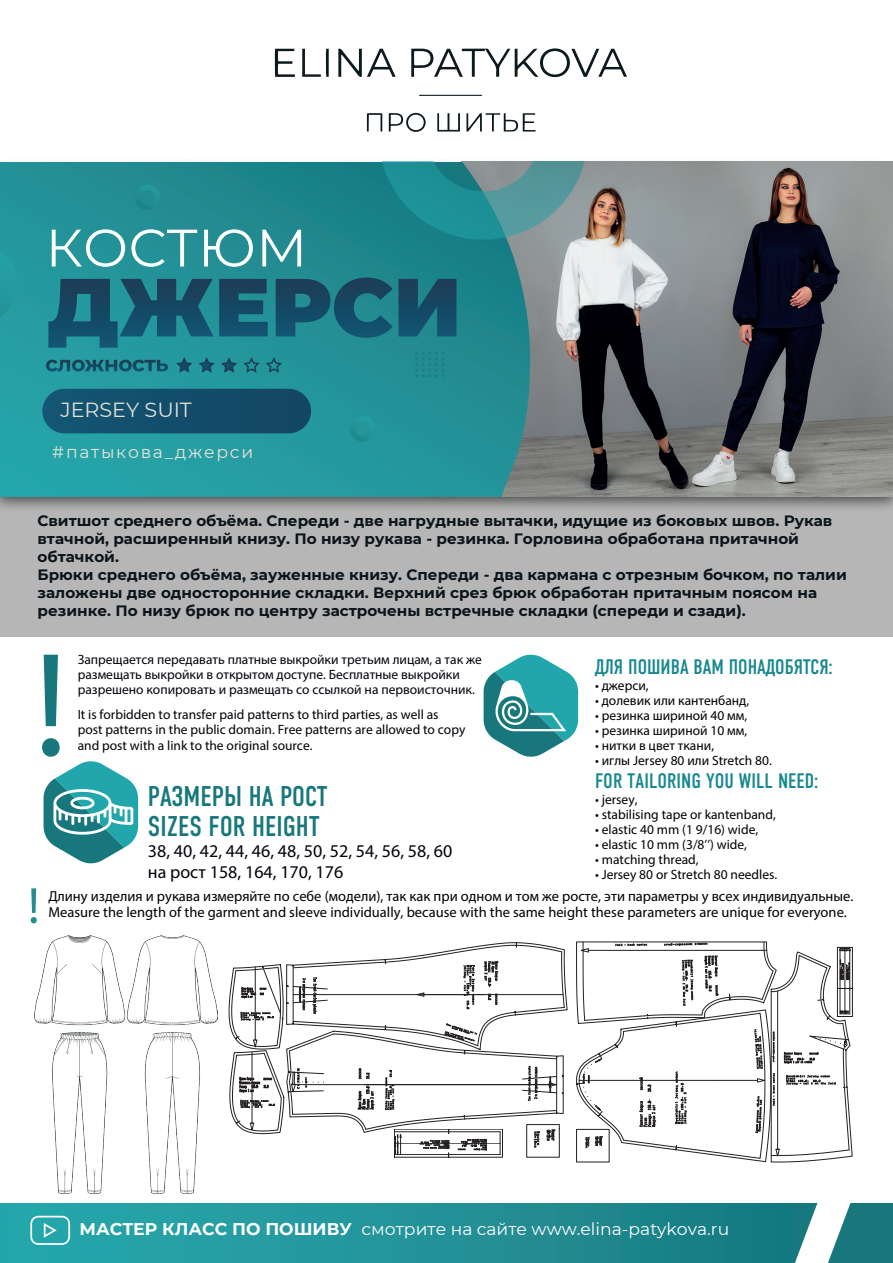
<style>
.page{position:relative;width:893px;height:1263px;background:#fff}
.page>*{position:absolute;margin:0;border:0;box-sizing:border-box;transform-origin:0 0}
.t1{font:52.65px "Montserrat";color:#fff}
.t2{font:28.5px/30px "DIN Condensed C";color:#17777d}
.t3{font:21px "DIN Condensed C";color:#188890}
.t4{font:20.4px "Montserrat";color:#e1e1d8}
.t5{font:18px/21.6px "Myriad Pro";color:#01040c}
.t6{font:17.1px "Montserrat";letter-spacing:.1em;color:#e5e3d8}
.t7{font:16.95px "Montserrat";color:#fff}
.t8{font:700 15px/18px "Montserrat";color:#0a141b}
.t9{font:14.55px/15.6px "Myriad Pro";color:#000002}
.t10{font:13.5px "Myriad Pro";color:#000001}
.t11{font:13.5px/15px "Myriad Pro";color:#01040c}
.t12{font:13.5px/15.6px "Myriad Pro";color:#000007}
.s1{font-weight:700}
</style>
<div class="page">
<div style="left:0;top:356px;width:893px;height:281px;background:#b5b6b5"></div>
<svg style="left:0;top:1203px;width:817px;height:60px;background:#239399"></svg>
<img style="left:0;top:117px;width:893px;height:391px">
<img style="left:530px;top:162px;width:362px;height:335px">
<div style="left:794px;top:162px;width:98px;height:20px;background:#999e9c"></div>
<svg style="left:838px;top:440px;width:54px;height:56px;background:#91928d"></svg>
<svg style="left:0;top:162px;width:588px;height:334px;background:#28858e"></svg>
<svg style="left:275px;top:49px;width:20px;height:28px"></svg>
<svg style="left:338px;top:48px;width:58px;height:29px"></svg>
<svg style="left:411px;top:48px;width:216px;height:29px"></svg>
<svg style="left:437px;top:113px;width:23px;height:19px"></svg>
<svg style="left:367px;top:113px;width:15px;height:19px"></svg>
<svg style="left:389px;top:113px;width:37px;height:19px"></svg>
<svg style="left:302px;top:49px;width:27px;height:28px"></svg>
<svg style="left:419px;top:95px;width:63px;height:1px"></svg>
<svg style="left:466px;top:113px;width:70px;height:19px"></svg>
<svg style="left:484px;top:655px;width:94px;height:102px"></svg>
<svg style="left:42px;top:655px;width:96px;height:209px"></svg>
<svg style="left:828px;top:1203px;width:65px;height:60px"></svg>
<svg style="left:31px;top:888px;width:6px;height:35px"></svg>
<img style="left:34px;top:936px;width:183px;height:257px">
<svg style="left:30px;top:1216px;width:40px;height:29px"></svg>
<svg style="left:229px;top:942px;width:338px;height:215px"></svg>
<svg style="left:576px;top:941px;width:277px;height:221px"></svg>
<h1 class="t1" style="left:46px;top:212px;width:263px">КОСТЮМ</h1>
<h3 class="t4" style="left:60px;top:396px;width:133px">JERSEY SUIT</h3>
<p class="t6" style="left:52px;top:440px;width:202px">#патыкова_джерси</p>
<p class="t8" style="left:38px;top:510px;width:811px">Свитшот среднего объёма. Спереди - две нагрудные вытачки, идущие из боковых швов. Рукав втачной, расширенный книзу. По низу рукава - резинка. Горловина обработана притачной обтачкой.<br>Брюки среднего объёма, зауженные книзу. Спереди - два кармана с отрезным бочком, по талии заложены две односторонние складки. Верхний срез брюк обработан притачным поясом на резинке. По низу брюк по центру застрочены встречные складки (спереди и сзади).</p>
<p class="t11" style="left:78px;top:651px;width:406px">Запрещается передавать платные выкройки третьим лицам, а так же размещать выкройки в открытом доступе. Бесплатные выкройки разрешено копировать и размещать со ссылкой на первоисточник.</p>
<p class="t12" style="left:78px;top:707px;width:389px">It is forbidden to transfer paid patterns to third parties, as well as post patterns in the public domain. Free patterns are allowed to copy and post with a link to the original source.</p>
<h2 class="t2" style="left:148px;top:781px;width:181px">РАЗМЕРЫ НА РОСТ<br>SIZES FOR HEIGHT</h2>
<p class="t5" style="left:148px;top:839px;width:306px">38, 40, 42, 44, 46, 48, 50, 52, 54, 56, 58, 60 на рост 158, 164, 170, 176</p>
<h3 class="t3" style="left:595px;top:656px;width:240px">ДЛЯ ПОШИВА ВАМ ПОНАДОБЯТСЯ:</h3>
<p class="t10" style="left:595px;top:677px;width:55px">• джерси,</p>
<p class="t10" style="left:595px;top:692px;width:156px">• долевик или кантенбанд,</p>
<p class="t10" style="left:595px;top:707px;width:154px">• резинка шириной 40 мм,</p>
<p class="t10" style="left:595px;top:722px;width:154px">• резинка шириной 10 мм,</p>
<p class="t10" style="left:595px;top:737px;width:121px">• нитки в цвет ткани,</p>
<p class="t10" style="left:595px;top:752px;width:178px">• иглы Jersey 80 или Stretch 80.</p>
<h3 class="t3" style="left:595px;top:770px;width:225px">FOR TAILORING YOU WILL NEED:</h3>
<p class="t10" style="left:595px;top:791px;width:44px">• jersey,</p>
<p class="t10" style="left:595px;top:806px;width:182px">• stabilising tape or kantenband,</p>
<p class="t10" style="left:595px;top:821px;width:165px">• elastic 40 mm (1 9/16) wide,</p>
<p class="t10" style="left:595px;top:836px;width:153px">• elastic 10 mm (3/8’’) wide,</p>
<p class="t10" style="left:595px;top:851px;width:105px">• matching thread,</p>
<p class="t10" style="left:595px;top:866px;width:184px">• Jersey 80 or Stretch 80 needles.</p>
<p class="t9" style="left:48px;top:888px;width:807px">Длину изделия и рукава измеряйте по себе (модели), так как при одном и том же росте, эти параметры у всех индивидуальные.<br>Measure the length of the garment and sleeve individually, because with the same height these parameters are unique for everyone.</p>
<p class="t7" style="left:80px;top:1217px;width:651px"><span class="s1">МАСТЕР КЛАСС ПО ПОШИВУ</span> смотрите на сайте www.elina-patykova.ru</p>
</div>
